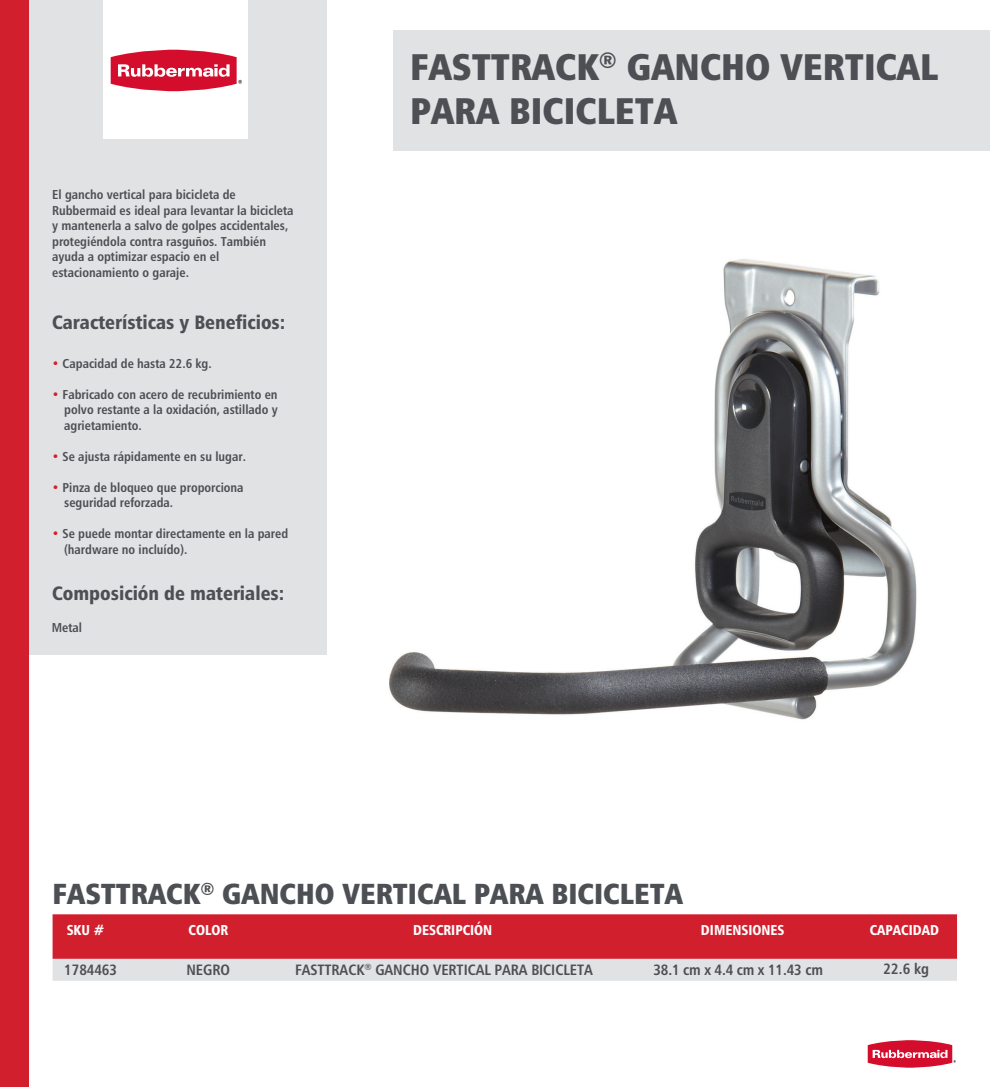
<style>
.page{position:relative;width:990px;height:1087px;background:#fff}
.page>*{position:absolute;margin:0;border:0;box-sizing:border-box;transform-origin:0 0}
.t1{font:37px/44.5px "Humanist 777 BT Extra Black Cond B";color:#4c4f53}
.t2{font:29px "Humanist 777 BT Extra Black Cond B";color:#4c4f53}
.t3{font:19.25px "Humanist 777 BT Black Condensed B";color:#4c4f53}
.t4{font:15px "Humanist 777 BT Bold Condensed B";letter-spacing:-.005em;color:#4d4f53}
.t5{font:14.25px "Humanist 777 BT Black Condensed B";color:#fff;scale:.95 1}
.t6{font:13px/15.5px "Humanist 777 BT Bold Condensed B";color:#4c4f53}
.s1{color:#d21f2e}
</style>
<div class="page">
<div style="left:393px;top:30px;width:597px;height:121px;background:#e1e2e4"></div>
<div style="left:29px;top:0;width:298px;height:654px;background:#e1e2e4"></div>
<div style="left:0;top:0;width:29px;height:1087px;background:#d21f2e"></div>
<svg style="left:53px;top:914px;width:904px;height:67px;background:#d7606b"></svg>
<div style="left:104px;top:0;width:144px;height:138px;background:#fff"></div>
<svg style="left:111px;top:49px;width:131px;height:42px"></svg>
<svg style="left:868px;top:1040px;width:88px;height:28px"></svg>
<img style="left:389px;top:259px;width:528px;height:461px">
<p class="t6" style="left:52px;top:187px;width:243px">El gancho vertical para bicicleta de Rubbermaid es ideal para levantar la bicicleta y mantenerla a salvo de golpes accidentales, protegiéndola contra rasguños. También ayuda a optimizar espacio en el estacionamiento o garaje.</p>
<h3 class="t3" style="left:52px;top:310px;width:235px">Características y Beneficios:</h3>
<p class="t6" style="left:52px;top:355px;width:161px"><span class="s1">•</span> Capacidad de hasta 22.6 kg.</p>
<p class="t6" style="left:64px;top:386px;width:215px;text-align:justify;text-indent:-12px"><span class="s1">•</span> Fabricado con acero de recubrimiento en polvo restante a la oxidación, astillado y agrietamiento.</p>
<p class="t6" style="left:52px;top:448px;width:196px"><span class="s1">•</span> Se ajusta rápidamente en su lugar.</p>
<p class="t6" style="left:64px;top:479px;width:181px;text-indent:-12px"><span class="s1">•</span> Pinza de bloqueo que proporciona seguridad reforzada.</p>
<p class="t6" style="left:64px;top:526px;width:226px;text-indent:-12px"><span class="s1">•</span> Se puede montar directamente en la pared (hardware no incluído).</p>
<h3 class="t3" style="left:52px;top:581px;width:234px">Composición de materiales:</h3>
<p class="t6" style="left:52px;top:619px;width:32px">Metal</p>
<h1 class="t1" style="left:410px;top:44px;width:530px">FASTTRACK<sup>®</sup> GANCHO VERTICAL<br>PARA BICICLETA</h1>
<h2 class="t2" style="left:53px;top:875px;width:632px">FASTTRACK<sup>®</sup> GANCHO VERTICAL PARA BICICLETA</h2>
<p class="t5" style="left:67px;top:920px;width:41px">SKU #</p>
<p class="t5" style="left:413px;top:920px;width:85px">DESCRIPCIÓN</p>
<p class="t4" style="left:64px;top:960px;width:54px">1784463</p>
<p class="t4" style="left:295px;top:961px;width:299px">FASTTRACK<sup>®</sup> GANCHO VERTICAL PARA BICICLETA</p>
<p class="t5" style="left:189px;top:920px;width:43px">COLOR</p>
<p class="t4" style="left:186px;top:961px;width:45px">NEGRO</p>
<p class="t5" style="left:701px;top:920px;width:89px">DIMENSIONES</p>
<p class="t4" style="left:653px;top:960px;width:171px">38.1 cm x 4.4 cm x 11.43 cm</p>
<p class="t5" style="left:870px;top:920px;width:74px">CAPACIDAD</p>
<p class="t4" style="left:884px;top:959px;width:47px">22.6 kg</p>
</div>
